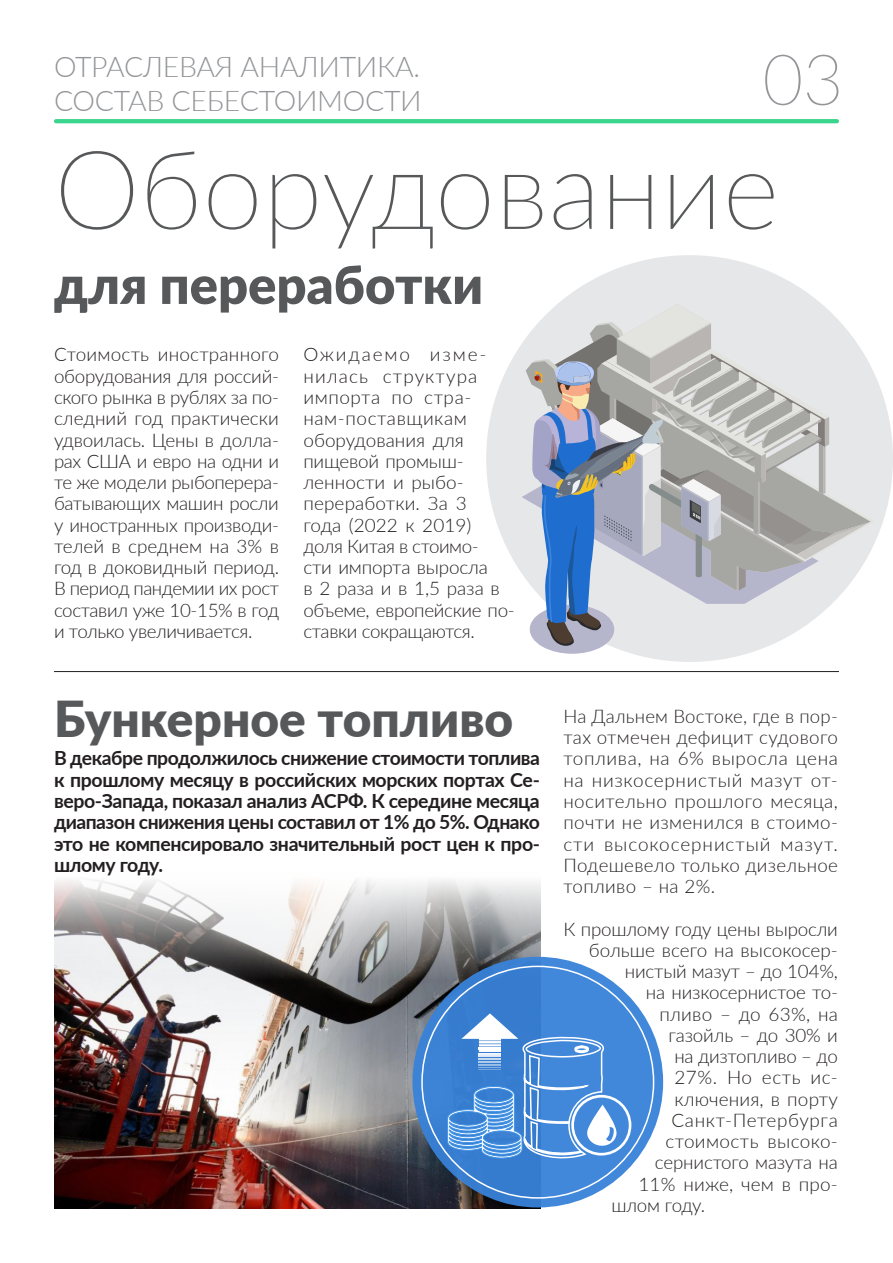
<style>
.page{position:relative;width:893px;height:1263px;background:#fff}
.page>*{position:absolute;margin:0;border:0;box-sizing:border-box;transform-origin:0 0}
.t1{font:100 109.5px "Lato";color:#57585a}
.t2{font:100 70.5px "Lato";color:#939598}
.t3{font:900 52.5px "Lato";color:#57585a}
.t4{font:900 49.5px "Lato";color:#57585a}
.t5{font:300 28.5px/34.2px "Lato";letter-spacing:-.01em;color:#939598}
.t6{font:700 19.5px/21.3px "Lato";letter-spacing:-.02em;color:#231f20;text-align:justify}
.t7{font:300 18.75px/21.3px "Lato";letter-spacing:-.005em;color:#231f20;text-align:justify}
.t8{font:300 18.75px "Lato";letter-spacing:.035em;color:#231f20}
.t9{font:300 18.75px "Lato";letter-spacing:.02em;color:#231f20}
.t10{font:300 18.75px "Lato";letter-spacing:.015em;color:#231f20}
.t11{font:300 18.75px "Lato";letter-spacing:.03em;color:#231f20}
</style>
<div class="page">
<img style="left:54px;top:880px;width:486px;height:329px">
<svg style="left:54px;top:119px;width:785px;height:4px;background:#3ed48d"></svg>
<hr style="left:54px;top:671px;width:785px;height:1px;background:#231f20">
<div style="left:486px;top:255px;width:407px;height:407px;background:#e6e7e9;border-radius:50%"></div>
<svg style="left:522px;top:304px;width:352px;height:350px"></svg>
<svg style="left:412px;top:957px;width:251px;height:250px;background:#4789d7"></svg>
<svg style="left:447px;top:1013px;width:184px;height:188px;background:#5a94d8"></svg>
<p class="t2" style="left:762px;top:31px;width:83px">03</p>
<p class="t5" style="left:54px;top:49px;width:369px">ОТРАСЛЕВАЯ АНАЛИТИКА.<br>СОСТАВ СЕБЕСТОИМОСТИ</p>
<p class="t1" style="left:54px;top:115px;width:727px">Оборудование</p>
<p class="t3" style="left:54px;top:245px;width:431px">для переработки</p>
<p class="t7" style="left:54px;top:343px;width:227px">Стоимость иностранного оборудования для россий&shy;ского рынка в рублях за по&shy;следний год практически удвоилась. Цены в долла&shy;рах США и евро на одни и те же модели рыбоперера&shy;батывающих машин росли у иностранных производи&shy;телей в среднем на 3% в год в доковидный период.<br>В период пандемии их рост составил уже 10-15% в год и только увеличивается.</p>
<p class="t7" style="left:303px;top:343px;width:213px;text-align:left">Ожидаемо изме&shy;нилась структура импорта по стра&shy;нам-поставщикам оборудования для пищевой промыш&shy;ленности и рыбо&shy;переработки. За 3<br>года (2022 к 2019) доля Китая в стоимо-<br>сти импорта выросла<br>в 2 раза и в 1,5 раза в объеме, европейские по&shy;ставки сокращаются.</p>
<p class="t4" style="left:54px;top:682px;width:461px">Бункерное топливо</p>
<p class="t6" style="left:54px;top:747px;width:488px">В декабре продолжилось снижение стоимости топлива к прошлому месяцу в российских морских портах Се&shy;веро-Запада, показал анализ АСРФ. К середине месяца диапазон снижения цены составил от 1% до 5%. Однако это не компенсировало значительный рост цен к про&shy;шлому году.</p>
<p class="t7" style="left:563px;top:705px;width:276px">На Дальнем Востоке, где в пор&shy;тах отмечен дефицит судового топлива, на 6% выросла цена на низкосернистый мазут от&shy;носительно прошлого месяца, почти не изменился в стоимо&shy;сти высокосернистый мазут.<br>Подешевело только дизельное топливо – на 2%.</p>
<p class="t7" style="left:563px;top:917px;width:276px">К прошлому году цены выросли</p>
<p class="t7" style="left:589px;top:939px;width:250px">больше всего на высокосер-</p>
<p class="t7" style="left:625px;top:960px;width:214px">нистый мазут – до 104%,</p>
<p class="t7" style="left:646px;top:981px;width:194px">на низкосернистое то-</p>
<p class="t10" style="left:659px;top:1001px;width:180px">пливо – до 63%, на</p>
<p class="t7" style="left:668px;top:1024px;width:171px">газойль – до 30% и</p>
<p class="t7" style="left:674px;top:1045px;width:165px">на дизтопливо – до</p>
<p class="t11" style="left:674px;top:1064px;width:165px">27%. Но есть ис-</p>
<p class="t7" style="left:674px;top:1087px;width:165px">ключения, в порту</p>
<p class="t8" style="left:671px;top:1107px;width:168px">Санкт-Петербурга</p>
<p class="t9" style="left:665px;top:1128px;width:174px">стоимость высоко-</p>
<p class="t7" style="left:655px;top:1151px;width:185px">сернистого мазута на</p>
<p class="t7" style="left:638px;top:1172px;width:201px">11% ниже, чем в про-</p>
<p class="t7" style="left:611px;top:1194px;width:95px">шлом году.</p>
</div>
